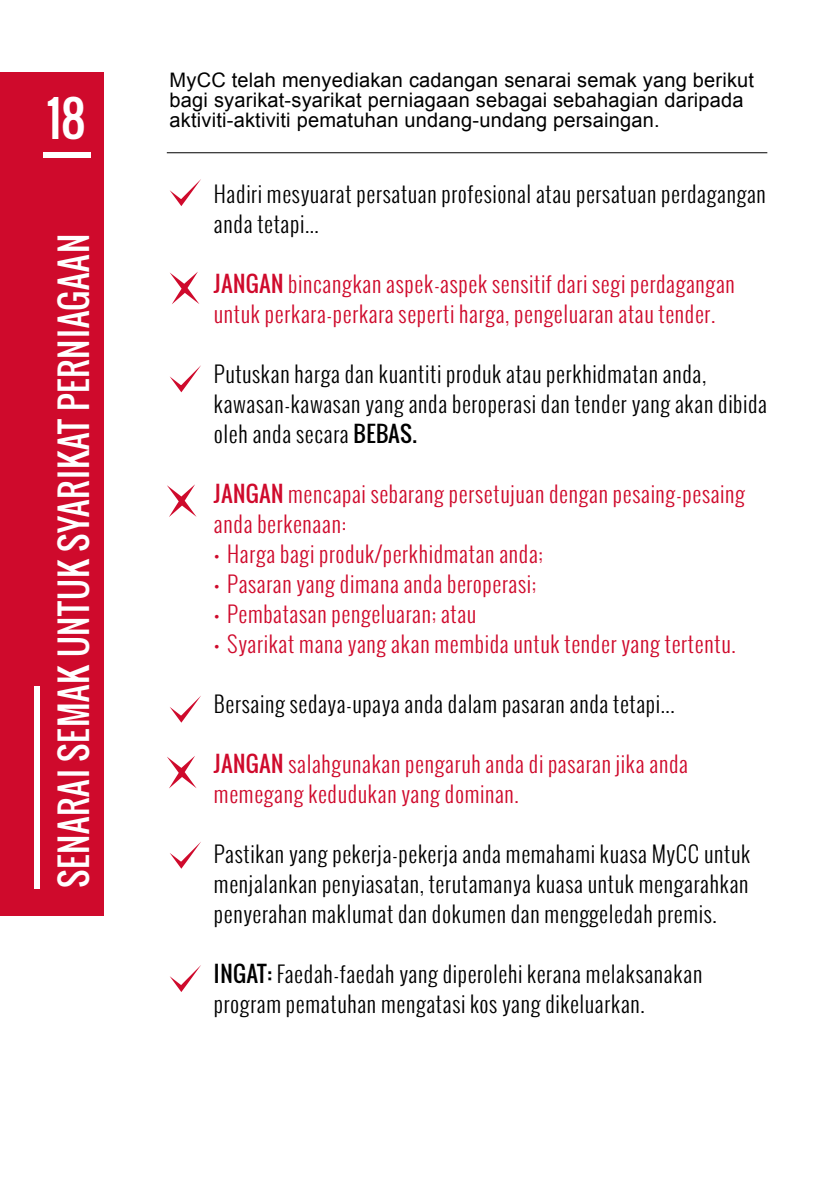
<style>
.page{position:relative;width:840px;height:1191px;background:#fff}
.page>*{position:absolute;margin:0;border:0;box-sizing:border-box;transform-origin:0 0}
.t1{font:48px "Oswald";color:#fff}
.t2{font:36px "Oswald";letter-spacing:.025em;color:#fff;scale:.95 1}
.t3{font:300 22px/30px "Oswald";letter-spacing:.025em;color:#000}
.t4{font:300 22px/30px "Oswald";letter-spacing:.025em;color:#cf0a2c}
.t5{font:20px/20px "Arial";letter-spacing:.01em;color:#000}
.s1{font-weight:400}
.s2{font-family:"Alte Haas Grotesk Bold";font-weight:400}
</style>
<div class="page">
<svg style="left:170px;top:179px;width:31px;height:27px"></svg>
<svg style="left:170px;top:365px;width:31px;height:27px"></svg>
<svg style="left:170px;top:696px;width:31px;height:26px"></svg>
<svg style="left:170px;top:842px;width:31px;height:26px"></svg>
<svg style="left:170px;top:965px;width:31px;height:27px"></svg>
<svg style="left:167px;top:484px;width:29px;height:33px"></svg>
<svg style="left:167px;top:756px;width:29px;height:32px"></svg>
<svg style="left:170px;top:271px;width:29px;height:33px"></svg>
<hr style="left:167px;top:152px;width:599px;height:1px;background:#000">
<div style="left:0;top:72px;width:103px;height:843px;background:#cf0a2c"></div>
<div style="left:34px;top:686px;width:5px;height:202px;background:#fff"></div>
<div style="left:44px;top:152px;width:47px;height:5px;background:#fff"></div>
<h1 class="t1" style="left:46px;top:82px;width:41px">18</h1>
<h2 class="t2" style="left:46px;top:888px;width:690px;rotate:-90deg">SENARAI SEMAK UNTUK SYARIKAT PERNIAGAAN</h2>
<p class="t5" style="left:169px;top:70px;width:585px">MyCC telah menyediakan cadangan senarai semak yang berikut bagi syarikat-syarikat perniagaan sebagai sebahagian daripada aktiviti-aktiviti pematuhan undang-undang persaingan.</p>
<p class="t3" style="left:214px;top:179px;width:553px">Hadiri mesyuarat persatuan profesional atau persatuan perdagangan anda tetapi...</p>
<p class="t4" style="left:214px;top:269px;width:522px"><span class="s1">JANGAN</span> bincangkan aspek-aspek sensitif dari segi perdagangan untuk perkara-perkara seperti harga, pengeluaran atau tender.</p>
<p class="t3" style="left:214px;top:359px;width:554px">Putuskan harga dan kuantiti produk atau perkhidmatan anda, kawasan-kawasan yang anda beroperasi dan tender yang akan dibida oleh anda secara <span class="s1">BEBAS.</span></p>
<p class="t4" style="left:214px;top:479px;width:532px"><span class="s1">JANGAN</span> mencapai sebarang persetujuan dengan pesaing-pesaing anda berkenaan:<br><span class="s2">·</span> Harga bagi produk/perkhidmatan anda;<br><span class="s2">·</span> Pasaran yang dimana anda beroperasi;<br><span class="s2">·</span> Pembatasan pengeluaran; atau<br><span class="s2">·</span> Syarikat mana yang akan membida untuk tender yang tertentu.</p>
<p class="t3" style="left:214px;top:689px;width:462px">Bersaing sedaya-upaya anda dalam pasaran anda tetapi...</p>
<p class="t4" style="left:214px;top:749px;width:475px"><span class="s1">JANGAN</span> salahgunakan pengaruh anda di pasaran jika anda memegang kedudukan yang dominan.</p>
<p class="t3" style="left:214px;top:839px;width:537px;text-align:justify">Pastikan yang pekerja-pekerja anda memahami kuasa MyCC untuk menjalankan penyiasatan, terutamanya kuasa untuk mengarahkan penyerahan maklumat dan dokumen dan menggeledah premis.</p>
<p class="t3" style="left:214px;top:959px;width:489px"><span class="s1">INGAT:</span> Faedah-faedah yang diperolehi kerana melaksanakan program pematuhan mengatasi kos yang dikeluarkan.</p>
</div>
